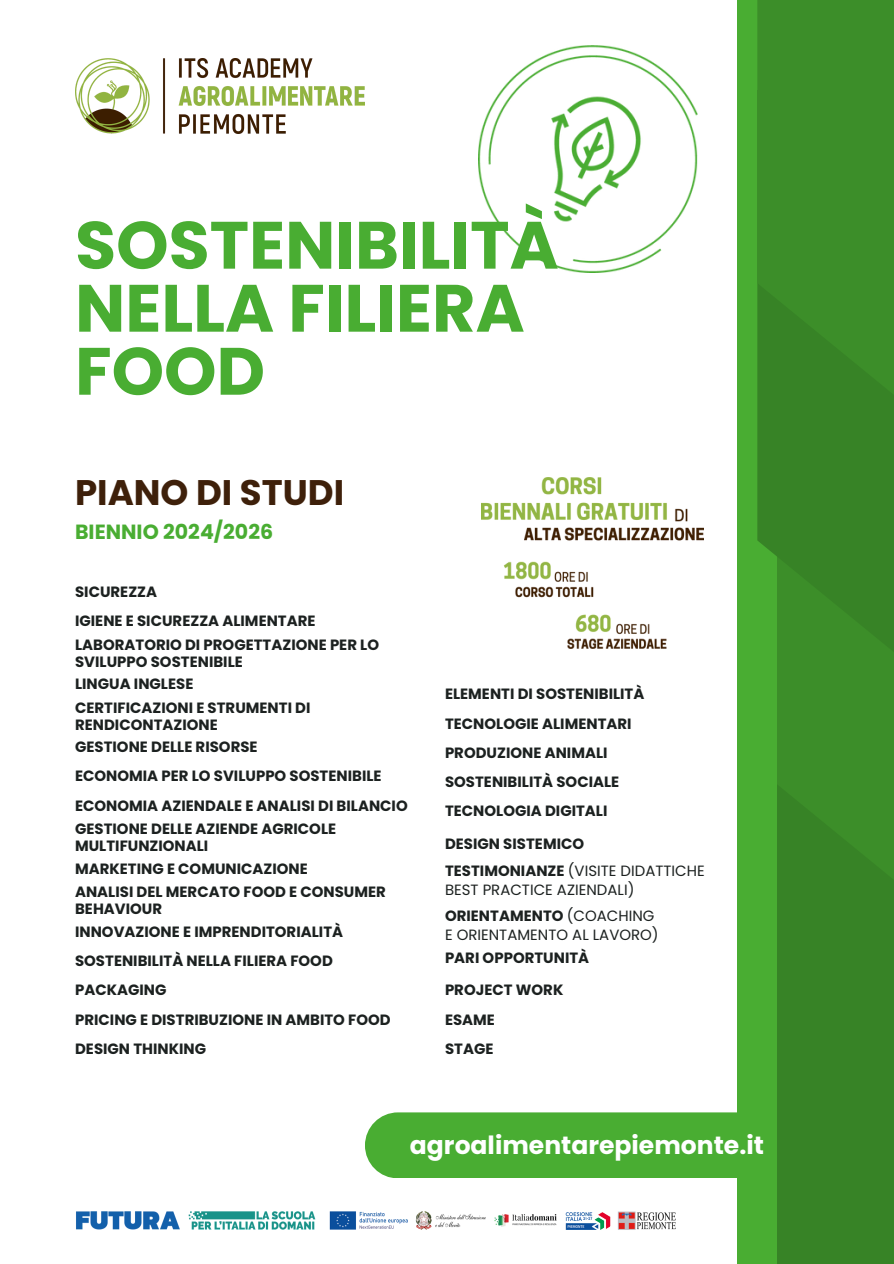
<style>
.page{position:relative;width:894px;height:1264px;background:#fff}
.page>*{position:absolute;margin:0;border:0;box-sizing:border-box;transform-origin:0 0}
.t1{font:700 66.75px/63px "Poppins";color:#49ad32}
.t2{font:700 35.55px "Poppins";color:#3e200a}
.t3{font:700 25.05px "Poppins";color:#fff}
.t4{font:700 20.55px "Poppins";color:#49ad32}
.t5{font:700 14.85px/29.2px "Poppins";color:#1c2120}
.t6{font:14.85px/19.2px "Poppins";color:#1c2120}
.s1{font-weight:700}
.s2{font-weight:400}
</style>
<div class="page">
<div style="left:757px;top:723px;width:136px;height:540px;background:#378326"></div>
<svg style="left:776px;top:672px;width:117px;height:228px;fill:#3c8e29"></svg>
<div style="left:737px;top:0;width:39px;height:1263px;background:#49ad32"></div>
<svg style="left:757px;top:415px;width:136px;height:257px;background:#398927"></svg>
<div style="left:757px;top:0;width:136px;height:415px;background:#3c8e29"></div>
<img style="left:75px;top:58px;width:289px;height:76px">
<img style="left:76px;top:1211px;width:599px;height:19px">
<div style="left:365px;top:1112px;width:407px;height:66px;background:#49ad32;border-radius:33px"></div>
<img style="left:478px;top:45px;width:219px;height:227px">
<img style="left:481px;top:477px;width:222px;height:171px">
<h4 class="t1" style="left:75px;top:214px;width:485px">SOSTENIBILITÀ<br>NELLA FILIERA<br>FOOD</h4>
<p class="t2" style="left:75px;top:468px;width:270px">PIANO DI STUDI</p>
<p class="t4" style="left:75px;top:517px;width:199px">BIENNIO 2024/2026</p>
<h3 class="t5" style="left:75px;top:577px;width:242px">SICUREZZA<br>IGIENE E SICUREZZA ALIMENTARE</h3>
<h3 class="t5" style="left:75px;top:636px;width:305px;line-height:16.8px">LABORATORIO DI PROGETTAZIONE PER LO<br>SVILUPPO SOSTENIBILE</h3>
<h3 class="t5" style="left:75px;top:672px;width:237px;line-height:23.7px">LINGUA INGLESE<br>CERTIFICAZIONI E STRUMENTI DI</h3>
<h3 class="t5" style="left:75px;top:713px;width:184px;line-height:22.5px">RENDICONTAZIONE<br>GESTIONE DELLE RISORSE</h3>
<h3 class="t5" style="left:75px;top:761px;width:334px">ECONOMIA PER LO SVILUPPO SOSTENIBILE<br>ECONOMIA AZIENDALE E ANALISI DI BILANCIO</h3>
<h3 class="t5" style="left:75px;top:820px;width:262px;line-height:16.8px">GESTIONE DELLE AZIENDE AGRICOLE<br>MULTIFUNZIONALI</h3>
<h3 class="t5" style="left:75px;top:856px;width:312px;line-height:23.7px">MARKETING E COMUNICAZIONE<br>ANALISI DEL MERCATO FOOD E CONSUMER</h3>
<h3 class="t5" style="left:75px;top:897px;width:269px;line-height:22.5px">BEHAVIOUR<br>INNOVAZIONE E IMPRENDITORIALITÀ</h3>
<h3 class="t5" style="left:75px;top:946px;width:317px">SOSTENIBILITÀ NELLA FILIERA FOOD<br>PACKAGING<br>PRICING E DISTRIBUZIONE IN AMBITO FOOD<br>DESIGN THINKING</h3>
<p class="t5" style="left:445px;top:679px;width:201px">ELEMENTI DI SOSTENIBILITÀ</p>
<p class="t5" style="left:445px;top:708px;width:188px">TECNOLOGIE ALIMENTARI</p>
<p class="t5" style="left:445px;top:738px;width:164px">PRODUZIONE ANIMALI</p>
<p class="t5" style="left:445px;top:767px;width:176px">SOSTENIBILITÀ SOCIALE</p>
<p class="t5" style="left:445px;top:796px;width:164px">TECNOLOGIA DIGITALI</p>
<p class="t5" style="left:445px;top:829px;width:141px">DESIGN SISTEMICO</p>
<p class="t6" style="left:445px;top:861px;width:261px"><span class="s1">TESTIMONIANZE</span> (VISITE DIDATTICHE<br>BEST PRACTICE AZIENDALI)</p>
<p class="t5" style="left:445px;top:901px;width:211px">ORIENTAMENTO <span class="s2">(COACHING</span></p>
<p class="t6" style="left:445px;top:925px;width:215px">E ORIENTAMENTO AL LAVORO)</p>
<p class="t5" style="left:445px;top:942px;width:146px">PARI OPPORTUNITÀ</p>
<p class="t5" style="left:445px;top:975px;width:120px">PROJECT WORK</p>
<p class="t5" style="left:445px;top:1004px;width:51px">ESAME</p>
<h2 class="t5" style="left:445px;top:1033px;width:50px">STAGE</h2>
<p class="t3" style="left:410px;top:1127px;width:355px">agroalimentarepiemonte.it</p>
</div>
